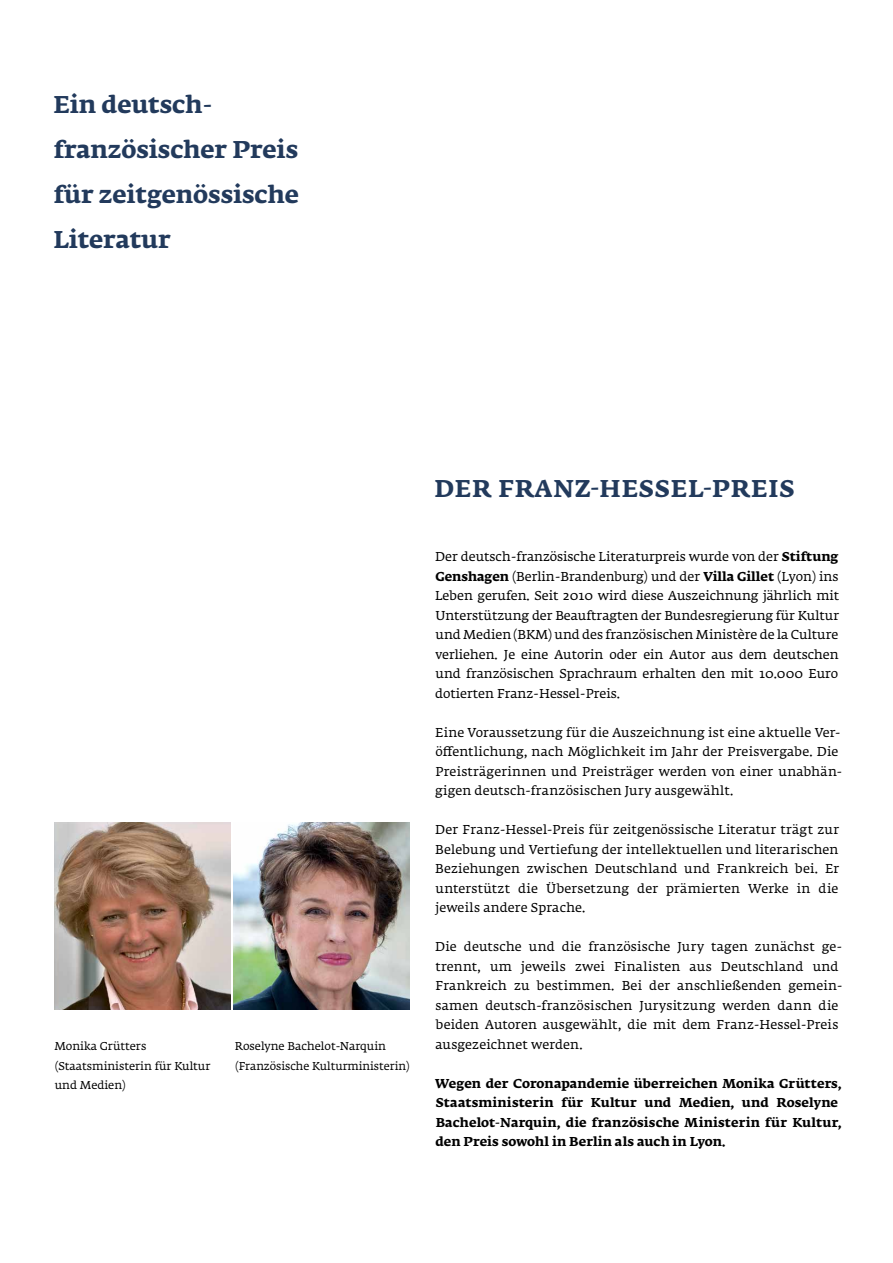
<style>
.page{position:relative;width:893px;height:1263px;background:#fff}
.page>*{position:absolute;margin:0;border:0;box-sizing:border-box;transform-origin:0 0}
.t1{font:700 24px/45px "Fedra Serif A Std";color:#223a5c}
.t2{font:700 24px "Fedra Serif A Std";letter-spacing:.04em;color:#223a5c}
.t3{font:12.75px/19.5px "Fedra Serif A Std";letter-spacing:.015em;color:#000;text-align:justify}
.t4{font:700 12.75px/19.5px "Fedra Serif A Std";letter-spacing:.01em;color:#000}
.t5{font:11.25px/19.5px "Fedra Serif A Std";color:#000}
.s1{font-weight:700}
</style>
<div class="page">
<img style="left:54px;top:822px;width:176px;height:187px">
<img style="left:233px;top:822px;width:177px;height:187px">
<h1 class="t1" style="left:53px;top:83px;width:247px">Ein deutsch&shy;französischer Preis für zeitgenössische<br>Literatur</h1>
<p class="t5" style="left:54px;top:1037px;width:157px">Monika Grütters (Staatsministerin für Kultur und Medien)</p>
<p class="t5" style="left:235px;top:1037px;width:176px">Roselyne Bachelot-Narquin (Französische Kulturministerin)</p>
<h1 class="t2" style="left:434px;top:472px;width:361px">DER FRANZ-HESSEL-PREIS</h1>
<p class="t3" style="left:435px;top:548px;width:405px">Der deutsch-französische Literaturpreis wurde von der <span class="s1">Stiftung Genshagen</span> (Berlin-Brandenburg) und der <span class="s1">Villa Gillet</span> (Lyon) ins Leben gerufen. Seit 2010 wird diese Auszeichnung jährlich mit Unterstützung der Beauftragten der Bundesregierung für Kultur und Medien (BKM) und des französischen Ministère de la Culture verliehen. Je eine Autorin oder ein Autor aus dem deutschen und französischen Sprachraum erhalten den mit 10.000 Euro dotierten Franz-Hessel-Preis.</p>
<p class="t3" style="left:435px;top:723px;width:409px;text-align:left">Eine Voraussetzung für die Auszeichnung ist eine aktuelle Ver&shy;öffentlichung, nach Möglichkeit im Jahr der Preisvergabe. Die Preisträgerinnen und Preisträger werden von einer unabhän&shy;gigen deutsch-französischen Jury ausgewählt.</p>
<p class="t3" style="left:435px;top:821px;width:405px">Der Franz-Hessel-Preis für zeitgenössische Literatur trägt zur Belebung und Vertiefung der intellektuellen und literarischen Beziehungen zwischen Deutschland und Frankreich bei. Er unterstützt die Übersetzung der prämierten Werke in die jeweils andere Sprache.</p>
<p class="t3" style="left:435px;top:938px;width:409px;text-align:left">Die deutsche und die französische Jury tagen zunächst ge&shy;trennt, um jeweils zwei Finalisten aus Deutschland und Frankreich zu bestimmen. Bei der anschließenden gemein&shy;samen deutsch-französischen Jurysitzung werden dann die beiden Autoren ausgewählt, die mit dem Franz-Hessel-Preis ausgezeichnet werden.</p>
<p class="t4" style="left:435px;top:1074px;width:408px">Wegen der Coronapandemie überreichen Monika Grütters, Staatsministerin für Kultur und Medien, und Roselyne Bachelot-Narquin, die französische Ministerin für Kultur, den Preis sowohl in Berlin als auch in Lyon.</p>
</div>
